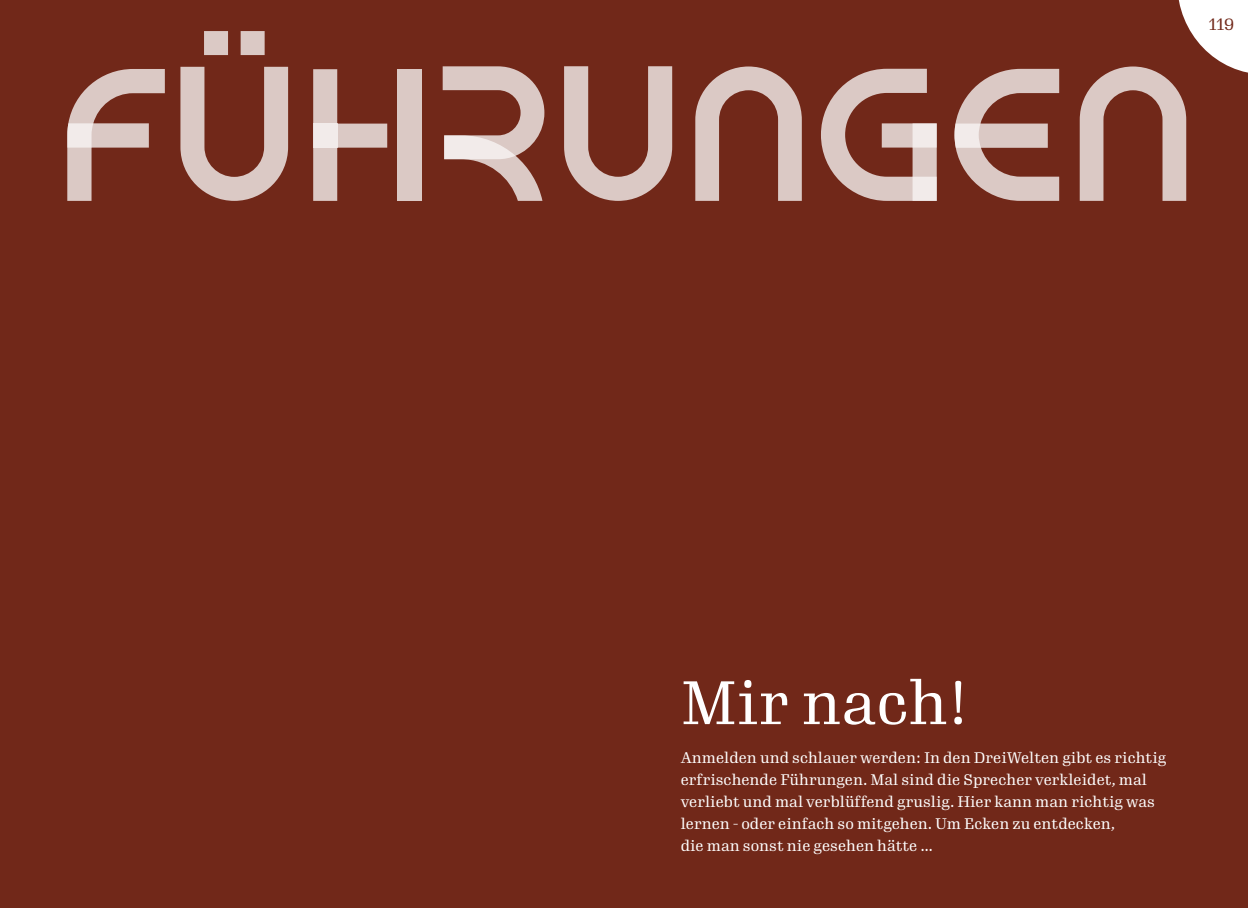
<style>
.page{position:relative;width:1248px;height:908px;background:#fff}
.page>*{position:absolute;margin:0;border:0;box-sizing:border-box;transform-origin:0 0}
.t1{font:60px "Gimlet Text Narrow";color:#fff}
.t2{font:16px "Gimlet Text Narrow";color:#712819}
.t3{font:15px/22px "Gimlet Text Narrow";color:#fff}
</style>
<div class="page">
<div style="left:0;top:0;width:1247px;height:907px;background:#712819"></div>
<svg style="left:67px;top:69px;width:98px;height:132px"></svg>
<svg style="left:180px;top:31px;width:108px;height:170px"></svg>
<svg style="left:313px;top:69px;width:74px;height:132px"></svg>
<div style="left:398px;top:69px;width:24px;height:132px;background:#dbc9c5"></div>
<div style="left:313px;top:123px;width:24px;height:25px;background:#f2ebea"></div>
<svg style="left:442px;top:66px;width:102px;height:135px"></svg>
<svg style="left:564px;top:66px;width:108px;height:135px"></svg>
<svg style="left:695px;top:66px;width:106px;height:135px"></svg>
<svg style="left:821px;top:69px;width:115px;height:132px"></svg>
<svg style="left:954px;top:69px;width:105px;height:132px"></svg>
<svg style="left:1079px;top:0;width:168px;height:201px"></svg>
<p class="t2" style="left:1208px;top:13px;width:27px">119</p>
<h1 class="t1" style="left:680px;top:660px;width:289px">Mir nach!</h1>
<p class="t3" style="left:680px;top:745px;width:487px">Anmelden und schlauer werden: In den DreiWelten gibt es richtig erfrischende Führungen. Mal sind die Sprecher verkleidet, mal verliebt und mal verblüffend gruslig. Hier kann man richtig was lernen - oder einfach so mitgehen. Um Ecken zu entdecken,<br>die man sonst nie gesehen hätte …</p>
</div>
